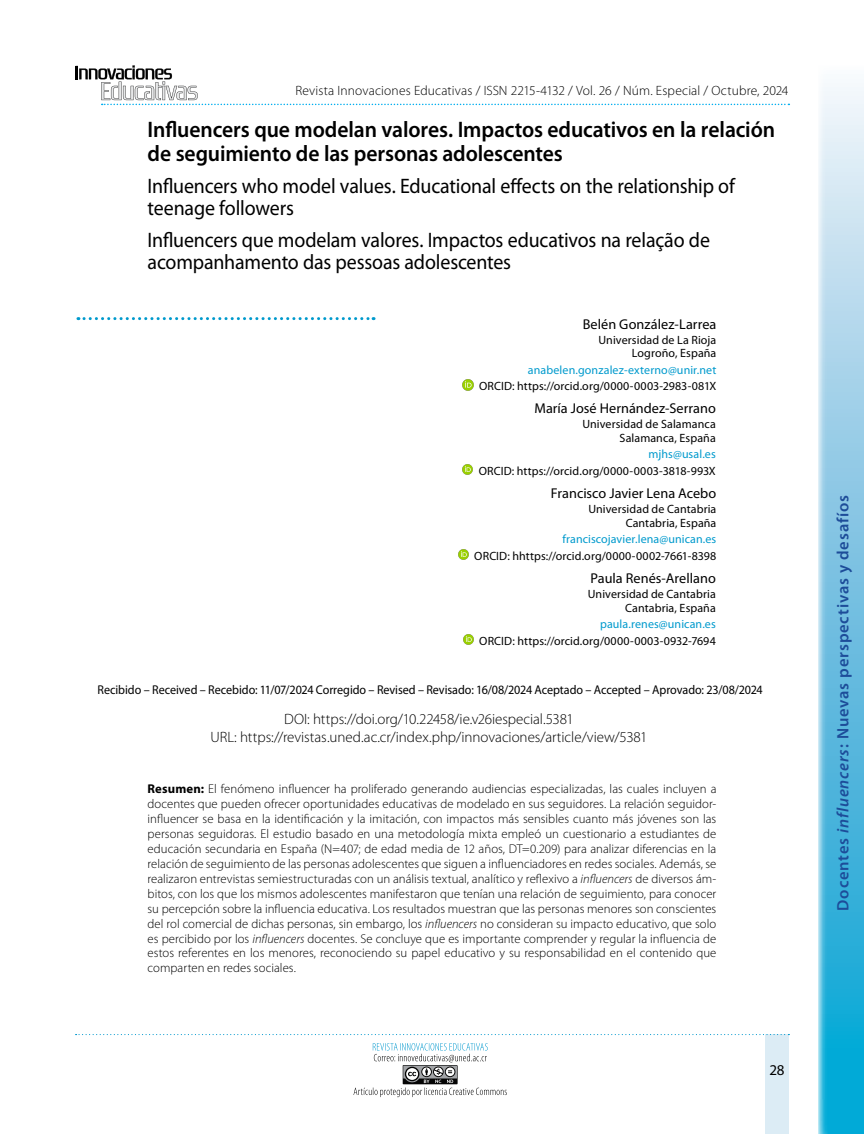
<style>
.page{position:relative;width:864px;height:1134px;background:#fff}
.page>*{position:absolute;margin:0;border:0;box-sizing:border-box;transform-origin:0 0}
.t1{font:600 22.5px/24px "Myriad Pro";letter-spacing:-.005em;color:#000;scale:.96 1}
.t2{font:21px/22.5px "Myriad Pro";letter-spacing:-.01em;color:#000;scale:.95 1}
.t3{font:600 16.5px "Myriad Pro";letter-spacing:.05em;color:#1d4c99}
.t4{font:300 15px/18px "Myriad Pro";letter-spacing:-.005em;color:#000;text-align:center}
.t5{font:15px "Myriad Pro";color:#000}
.t6{font:14.25px "Myriad Pro";letter-spacing:.005em;color:#000}
.t7{font:300 13.5px "Myriad Pro";letter-spacing:.01em;color:#000}
.t8{font:300 12.75px/15px "Myriad Pro";color:#000;text-align:justify}
.t9{font:12.75px "Myriad Pro";color:#000;scale:.95 1}
.t10{font:12px/13.5px "Myriad Pro";letter-spacing:.01em;color:#000;text-align:right}
.t11{font:12px "Myriad Pro";letter-spacing:.01em;color:#009acd}
.s1{font-weight:700}
.s2{font-style:italic}
</style>
<div class="page">
<div style="left:765px;top:1034px;width:23px;height:100px;background:#dcecf5"></div>
<svg style="left:76px;top:1034px;width:713px;height:1px"></svg>
<svg style="left:354px;top:1043px;width:153px;height:54px"></svg>
<svg style="left:76px;top:65px;width:713px;height:40px"></svg>
<svg style="left:818px;top:87px;width:46px;height:1047px;background:#7cc8e4"></svg>
<svg style="left:463px;top:380px;width:10px;height:10px"></svg>
<svg style="left:458px;top:550px;width:11px;height:10px"></svg>
<svg style="left:463px;top:464px;width:10px;height:11px"></svg>
<svg style="left:463px;top:634px;width:11px;height:11px"></svg>
<svg style="left:78px;top:317px;width:296px;height:3px"></svg>
<p class="t7" style="left:296px;top:83px;width:494px">Revista Innovaciones Educativas / ISSN 2215-4132 / Vol. 26 / Núm. Especial / Octubre, 2024</p>
<h1 class="t1" style="left:148px;top:117px;width:655px">Influencers que modelan valores. Impactos educativos en la relación de seguimiento de las personas adolescentes</h1>
<h2 class="t2" style="left:148px;top:174px;width:620px">Influencers who model values. Educational effects on the relationship of teenage followers</h2>
<h2 class="t2" style="left:148px;top:228px;width:594px">Influencers que modelam valores. Impactos educativos na relação de acompanhamento das pessoas adolescentes</h2>
<p class="t6" style="left:583px;top:315px;width:135px">Belén González-Larrea</p>
<p class="t10" style="left:599px;top:333px;width:119px">Universidad de La Rioja<br>Logroño, España</p>
<p class="t11" style="left:528px;top:362px;width:190px">anabelen.gonzalez-externo@unir.net</p>
<p class="t10" style="left:479px;top:379px;width:239px">ORCID: https://orcid.org/0000-0003-2983-081X</p>
<p class="t6" style="left:534px;top:400px;width:183px">María José Hernández-Serrano</p>
<p class="t10" style="left:582px;top:417px;width:135px">Universidad de Salamanca<br>Salamanca, España</p>
<p class="t11" style="left:649px;top:447px;width:69px">mjhs@usal.es</p>
<p class="t10" style="left:479px;top:464px;width:239px">ORCID: https://orcid.org/0000-0003-3818-993X</p>
<p class="t6" style="left:551px;top:485px;width:167px">Francisco Javier Lena Acebo</p>
<p class="t10" style="left:588px;top:503px;width:129px">Universidad de Cantabria<br>Cantabria, España</p>
<p class="t11" style="left:562px;top:532px;width:155px">franciscojavier.lena@unican.es</p>
<p class="t10" style="left:474px;top:549px;width:244px">ORCID: hhttps://orcid.org/0000-0002-7661-8398</p>
<p class="t6" style="left:590px;top:570px;width:127px">Paula Renés-Arellano</p>
<p class="t10" style="left:588px;top:587px;width:129px">Universidad de Cantabria<br>Cantabria, España</p>
<p class="t11" style="left:600px;top:617px;width:117px">paula.renes@unican.es</p>
<p class="t10" style="left:479px;top:634px;width:238px">ORCID: https://orcid.org/0000-0003-0932-7694</p>
<p class="t9" style="left:98px;top:682px;width:702px">Recibido – Received – Recebido: 11/07/2024 Corregido – Revised – Revisado: 16/08/2024 Aceptado – Accepted – Aprovado: 23/08/2024</p>
<p class="t4" style="left:210px;top:710px;width:438px">DOI: https://doi.org/10.22458/ie.v26iespecial.5381<br>URL: https://revistas.uned.ac.cr/index.php/innovaciones/article/view/5381</p>
<p class="t8" style="left:148px;top:781px;width:570px"><span class="s1">Resumen:</span> El fenómeno influencer ha proliferado generando audiencias especializadas, las cuales incluyen a docentes que pueden ofrecer oportunidades educativas de modelado en sus seguidores. La relación seguidor&shy;influencer se basa en la identificación y la imitación, con impactos más sensibles cuanto más jóvenes son las personas seguidoras. El estudio basado en una metodología mixta empleó un cuestionario a estudiantes de educación secundaria en España (N=407; de edad media de 12 años, DT=0.209) para analizar diferencias en la relación de seguimiento de las personas adolescentes que siguen a influenciadores en redes sociales. Además, se realizaron entrevistas semiestructuradas con un análisis textual, analítico y reflexivo a <span class="s2">influencers</span> de diversos ám&shy;bitos, con los que los mismos adolescentes manifestaron que tenían una relación de seguimiento, para conocer su percepción sobre la influencia educativa. Los resultados muestran que las personas menores son conscientes del rol comercial de dichas personas, sin embargo, los <span class="s2">influencers</span> no consideran su impacto educativo, que solo es percibido por los <span class="s2">influencers</span> docentes. Se concluye que es importante comprender y regular la influencia de estos referentes en los menores, reconociendo su papel educativo y su responsabilidad en el contenido que comparten en redes sociales.</p>
<p class="t5" style="left:769px;top:1060px;width:17px">28</p>
<p class="t3" style="left:832px;top:911px;width:417px;rotate:-90deg">Docentes <span class="s2">influencers</span>: Nuevas perspectivas y desafíos</p>
</div>
